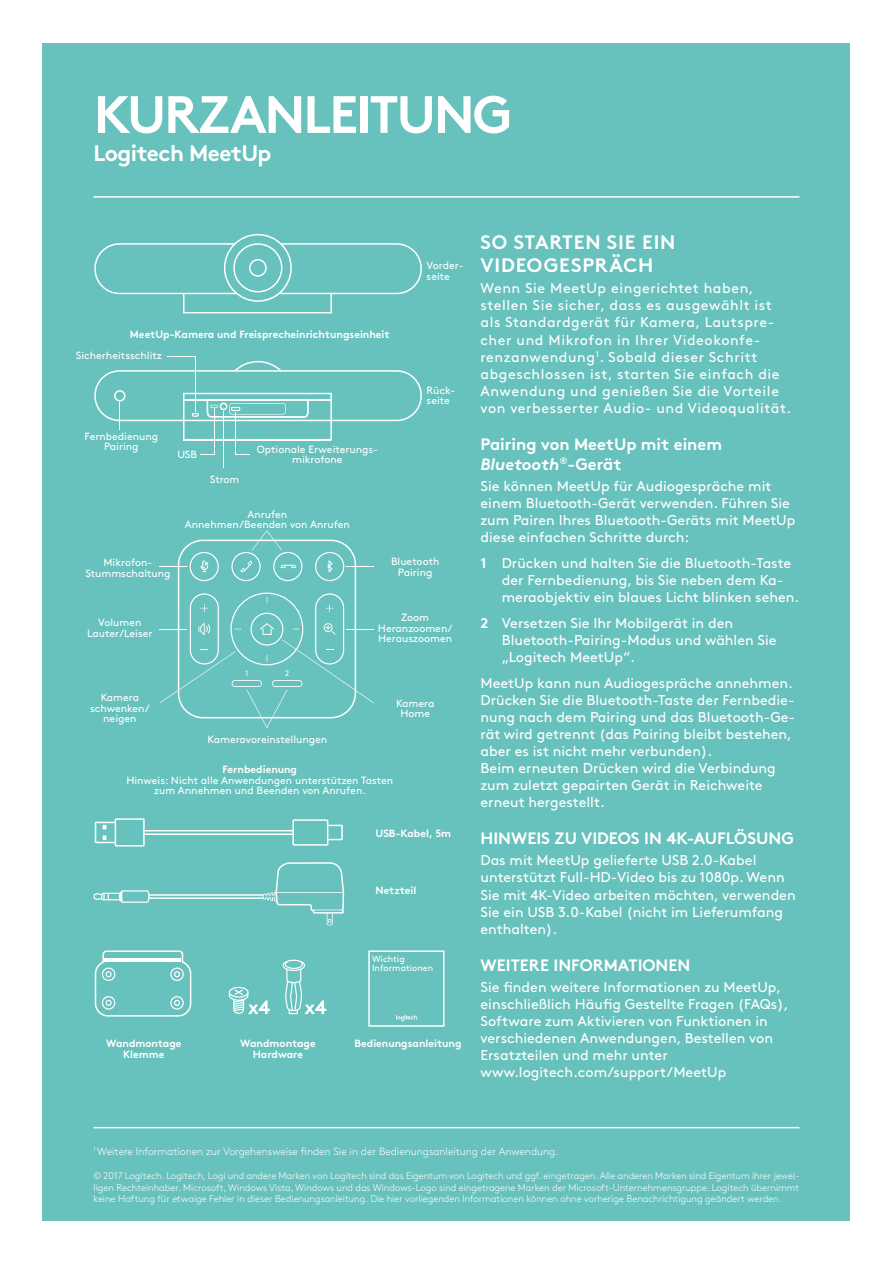
<style>
.page{position:relative;width:893px;height:1263px;background:#fff}
.page>*{position:absolute;margin:0;border:0;box-sizing:border-box;transform-origin:0 0}
.t1{font:700 52.5px "Brown Pro";letter-spacing:-.04em;color:#fff}
.t2{font:700 22.5px "Brown Pro";letter-spacing:-.025em;color:#fff}
.t3{font:700 19.5px/23.4px "Brown Pro";letter-spacing:.04em;color:#fff}
.t4{font:700 16.5px/19.8px "Brown Pro";color:#fff}
.t5{font:14.25px/17.1px "Brown Pro";color:#fff}
.t6{font:14.25px/17.1px "Brown Pro";letter-spacing:.04em;color:#fff}
.t7{font:10.5px/10.5px "Brown Pro";color:#fff;text-align:center}
.t8{font:700 10.5px/10.5px "Brown Pro";color:#fff;text-align:center}
.t9{font:300 10.5px "Brown Pro";color:#fff}
.t10{font:300 9.75px/11.7px "Brown Pro";color:#fff;text-align:justify}
.t11{font:9px/9px "Brown Pro";color:#fff}
.s1{font-style:italic}
.s2{font-weight:700}
</style>
<div class="page">
<div style="left:43px;top:43px;width:807px;height:1177px;background:#67c1bd"></div>
<hr style="left:94px;top:196px;width:705px;height:2px;background:#fff">
<hr style="left:94px;top:1127px;width:705px;height:1px;background:#fff">
<svg style="left:95px;top:818px;width:248px;height:28px"></svg>
<svg style="left:94px;top:862px;width:250px;height:63px"></svg>
<svg style="left:95px;top:950px;width:96px;height:66px"></svg>
<svg style="left:368px;top:950px;width:77px;height:77px"></svg>
<hr style="left:184px;top:440px;width:147px;height:1px;background:#fff">
<hr style="left:235px;top:412px;width:1px;height:43px;background:#fff">
<hr style="left:214px;top:409px;width:1px;height:46px;background:#fff">
<svg style="left:236px;top:454px;width:14px;height:1px"></svg>
<svg style="left:200px;top:454px;width:14px;height:1px"></svg>
<hr style="left:223px;top:412px;width:1px;height:56px;background:#fff">
<svg style="left:94px;top:356px;width:328px;height:84px"></svg>
<svg style="left:159px;top:530px;width:215px;height:198px"></svg>
<svg style="left:229px;top:987px;width:41px;height:27px"></svg>
<svg style="left:283px;top:959px;width:43px;height:55px"></svg>
<svg style="left:94px;top:234px;width:328px;height:79px"></svg>
<h1 class="t1" style="left:94px;top:72px;width:420px">KURZANLEITUNG</h1>
<h2 class="t2" style="left:94px;top:135px;width:179px">Logitech MeetUp</h2>
<p class="t8" style="left:130px;top:328px;width:261px">MeetUp-Kamera und Freisprecheinrichtungseinheit</p>
<p class="t7" style="left:76px;top:349px;width:87px">Sicherheitsschlitz</p>
<p class="t7" style="left:85px;top:430px;width:75px">Fernbedienung<br>Pairing</p>
<p class="t7" style="left:177px;top:448px;width:21px">USB</p>
<p class="t7" style="left:210px;top:473px;width:31px">Strom</p>
<p class="t7" style="left:257px;top:443px;width:123px">Optionale Erweiterungs&shy;mikrofone</p>
<p class="t7" style="left:185px;top:508px;width:167px">Anrufen<br>Annehmen/Beenden von Anrufen</p>
<p class="t7" style="left:427px;top:260px;width:39px;text-align:left">Vorder&shy;seite</p>
<p class="t7" style="left:427px;top:384px;width:30px;text-align:left">Rück&shy;seite</p>
<p class="t7" style="left:85px;top:556px;width:87px">Mikrofon-<br>Stummschaltung</p>
<p class="t7" style="left:391px;top:555px;width:50px">Bluetooth<br>Pairing</p>
<p class="t7" style="left:87px;top:617px;width:67px">Volumen<br>Lauter/Leiser</p>
<p class="t7" style="left:378px;top:611px;width:76px">Zoom<br>Heranzoomen/<br>Herauszoomen</p>
<p class="t7" style="left:90px;top:691px;width:61px">Kamera schwenken/ neigen</p>
<p class="t7" style="left:396px;top:697px;width:40px">Kamera<br>Home</p>
<p class="t7" style="left:208px;top:733px;width:121px">Kameravoreinstellungen</p>
<p class="t8" style="left:223px;top:763px;width:76px">Fernbedienung</p>
<p class="t7" style="left:126px;top:774px;width:268px">Hinweis: Nicht alle Anwendungen unterstützen Tasten zum Annehmen und Beenden von Anrufen.</p>
<p class="t8" style="left:375px;top:827px;width:77px">USB-Kabel, 5m</p>
<p class="t8" style="left:375px;top:884px;width:42px">Netzteil</p>
<p class="t11" style="left:372px;top:953px;width:63px">Wichtig<br>Informationen</p>
<p class="t8" style="left:106px;top:1037px;width:77px">Wandmontage<br>Klemme</p>
<p class="t8" style="left:240px;top:1037px;width:77px">Wandmontage<br>Hardware</p>
<p class="t8" style="left:354px;top:1037px;width:109px">Bedienungsanleitung</p>
<h3 class="t3" style="left:480px;top:228px;width:196px">SO STARTEN SIE EIN<br>VIDEOGESPRÄCH</h3>
<p class="t6" style="left:480px;top:279px;width:312px">Wenn Sie MeetUp eingerichtet haben, stellen Sie sicher, dass es ausgewählt ist als Standardgerät für Kamera, Lautspre&shy;cher und Mikrofon in Ihrer Videokonfe&shy;renzanwendung<sup>1</sup>. Sobald dieser Schritt abgeschlossen ist, starten Sie einfach die Anwendung und genießen Sie die Vorteile von verbesserter Audio- und Videoqualität.</p>
<p class="t4" style="left:480px;top:432px;width:243px">Pairing von MeetUp mit einem<br><span class="s1">Bluetooth</span><sup>®</sup>-Gerät</p>
<p class="t5" style="left:480px;top:476px;width:316px">Sie können MeetUp für Audiogespräche mit einem Bluetooth-Gerät verwenden. Führen Sie zum Pairen Ihres Bluetooth-Geräts mit MeetUp diese einfachen Schritte durch:</p>
<p class="t5" style="left:502px;top:553px;width:299px;text-indent:-21px"><span class="s2">1</span> Drücken und halten Sie die Bluetooth-Taste der Fernbedienung, bis Sie neben dem Ka&shy;meraobjektiv ein blaues Licht blinken sehen.</p>
<p class="t5" style="left:502px;top:613px;width:276px;text-indent:-21px"><span class="s2">2</span> Versetzen Sie Ihr Mobilgerät in den<br>Bluetooth-Pairing-Modus und wählen Sie „Logitech MeetUp“.</p>
<p class="t5" style="left:480px;top:673px;width:316px">MeetUp kann nun Audiogespräche annehmen.<br>Drücken Sie die Bluetooth-Taste der Fernbedie&shy;nung nach dem Pairing und das Bluetooth-Ge&shy;rät wird getrennt (das Pairing bleibt bestehen, aber es ist nicht mehr verbunden).<br>Beim erneuten Drücken wird die Verbindung zum zuletzt gepairten Gerät in Reichweite erneut hergestellt.</p>
<p class="t4" style="left:480px;top:827px;width:315px">HINWEIS ZU VIDEOS IN 4K-AUFLÖSUNG</p>
<p class="t5" style="left:480px;top:851px;width:317px">Das mit MeetUp gelieferte USB 2.0-Kabel unterstützt Full-HD-Video bis zu 1080p. Wenn Sie mit 4K-Video arbeiten möchten, verwenden Sie ein USB 3.0-Kabel (nicht im Lieferumfang enthalten).</p>
<p class="t4" style="left:480px;top:953px;width:211px">WEITERE INFORMATIONEN</p>
<p class="t5" style="left:480px;top:977px;width:310px">Sie finden weitere Informationen zu MeetUp, einschließlich Häufig Gestellte Fragen (FAQs), Software zum Aktivieren von Funktionen in verschiedenen Anwendungen, Bestellen von Ersatzteilen und mehr unter www.logitech.com/support/MeetUp</p>
<p class="t9" style="left:94px;top:1143px;width:466px"><sup>1</sup> Weitere Informationen zur Vorgehensweise finden Sie in der Bedienungsanleitung der Anwendung.</p>
<p class="t10" style="left:94px;top:1169px;width:707px">© 2017 Logitech. Logitech, Logi und andere Marken von Logitech sind das Eigentum von Logitech und ggf. eingetragen. Alle anderen Marken sind Eigentum ihrer jewei&shy;ligen Rechteinhaber. Microsoft, Windows Vista, Windows und das Windows-Logo sind eingetragene Marken der Microsoft-Unternehmensgruppe. Logitech übernimmt keine Haftung für etwaige Fehler in dieser Bedienungsanleitung. Die hier vorliegenden Informationen können ohne vorherige Benachrichtigung geändert werden.</p>
</div>
